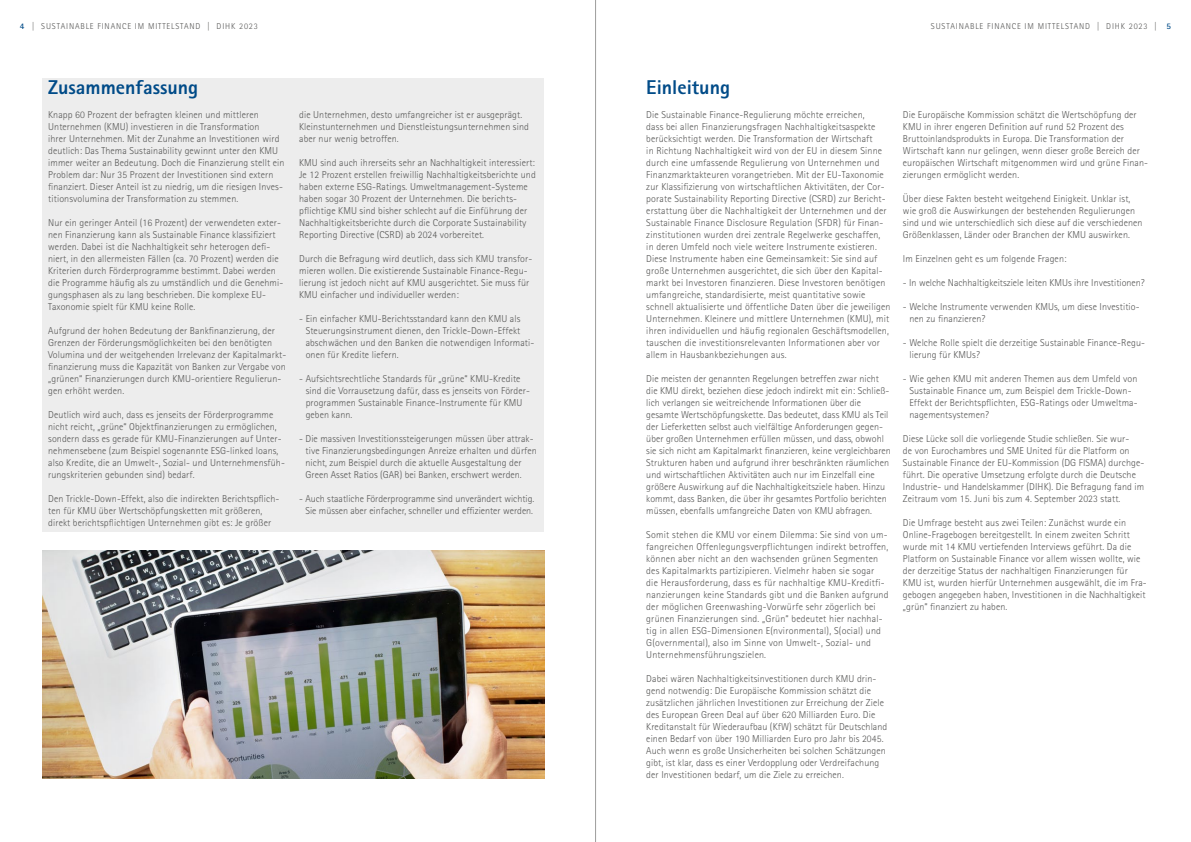
<style>
.page{position:relative;width:1191px;height:842px;background:#fff}
.page>*{position:absolute;margin:0;border:0;box-sizing:border-box;transform-origin:0 0}
.t1{font:800 20px "Agfa Rotis Sans Serif";color:#004b88}
.t2{font:300 10px/12px "Agfa Rotis Sans Serif";letter-spacing:.01em;color:#575756}
.t3{font:300 8.5px "Agfa Rotis Sans Serif";letter-spacing:.1em;color:#575756}
.s1{font-weight:700;color:#004b88}
</style>
<div class="page">
<div style="left:43px;top:78px;width:501px;height:454px;background:#ededed"></div>
<img style="left:43px;top:550px;width:501px;height:228px">
<hr style="left:595px;top:0;width:1px;height:842px;background:#9d9d9c">
<p class="t3" style="left:20px;top:22px;width:239px"><span class="s1">4</span> | SUSTAINABLE FINANCE IM MITTELSTAND | DIHK 2023</p>
<p class="t3" style="left:931px;top:22px;width:242px">SUSTAINABLE FINANCE IM MITTELSTAND | DIHK 2023 | <span class="s1">5</span></p>
<h2 class="t1" style="left:48px;top:75px;width:151px">Zusammenfassung</h2>
<p class="t2" style="left:48px;top:109px;width:238px">Knapp 60 Prozent der befragten kleinen und mittleren Unternehmen (KMU) investieren in die Transformation<br>ihrer Unternehmen. Mit der Zunahme an Investitionen wird deutlich: Das Thema Sustainability gewinnt unter den KMU immer weiter an Bedeutung. Doch die Finanzierung stellt ein Problem dar: Nur 35 Prozent der Investitionen sind extern finanziert. Dieser Anteil ist zu niedrig, um die riesigen Inves&shy;titionsvolumina der Transformation zu stemmen.</p>
<p class="t2" style="left:48px;top:217px;width:237px">Nur ein geringer Anteil (16 Prozent) der verwendeten exter&shy;nen Finanzierung kann als Sustainable Finance klassifiziert werden. Dabei ist die Nachhaltigkeit sehr heterogen defi&shy;niert, in den allermeisten Fällen (ca. 70 Prozent) werden die Kriterien durch Förderprogramme bestimmt. Dabei werden die Programme häufig als zu umständlich und die Genehmi&shy;gungsphasen als zu lang beschrieben. Die komplexe EU-Taxonomie spielt für KMU keine Rolle.</p>
<p class="t2" style="left:48px;top:325px;width:240px">Aufgrund der hohen Bedeutung der Bankfinanzierung, der Grenzen der Förderungsmöglichkeiten bei den benötigten Volumina und der weitgehenden Irrelevanz der Kapitalmarkt&shy;finanzierung muss die Kapazität von Banken zur Vergabe von „grünen“ Finanzierungen durch KMU-orientiere Regulierun&shy;gen erhöht werden.</p>
<p class="t2" style="left:48px;top:409px;width:238px">Deutlich wird auch, dass es jenseits der Förderprogramme nicht reicht, „grüne“ Objektfinanzierungen zu ermöglichen, sondern dass es gerade für KMU-Finanzierungen auf Unter&shy;nehmensebene (zum Beispiel sogenannte ESG-linked loans, also Kredite, die an Umwelt-, Sozial- und Unternehmensfüh&shy;rungskriterien gebunden sind) bedarf.</p>
<p class="t2" style="left:48px;top:493px;width:233px">Den Trickle-Down-Effekt, also die indirekten Berichtspflich&shy;ten für KMU über Wertschöpfungsketten mit größeren, direkt berichtspflichtigen Unternehmen gibt es: Je größer</p>
<p class="t2" style="left:299px;top:109px;width:231px">die Unternehmen, desto umfangreicher ist er ausgeprägt.<br>Kleinstunternehmen und Dienstleistungsunternehmen sind aber nur wenig betroffen.</p>
<p class="t2" style="left:299px;top:157px;width:238px">KMU sind auch ihrerseits sehr an Nachhaltigkeit interessiert:<br>Je 12 Prozent erstellen freiwillig Nachhaltigkeitsberichte und haben externe ESG-Ratings. Umweltmanagement-Systeme haben sogar 30 Prozent der Unternehmen. Die berichts&shy;pflichtige KMU sind bisher schlecht auf die Einführung der Nachhaltigkeitsberichte durch die Corporate Sustainability Reporting Directive (CSRD) ab 2024 vorbereitet.</p>
<p class="t2" style="left:299px;top:253px;width:235px">Durch die Befragung wird deutlich, dass sich KMU transfor&shy;mieren wollen. Die existierende Sustainable Finance-Regu&shy;lierung ist jedoch nicht auf KMU ausgerichtet. Sie muss für KMU einfacher und individueller werden:</p>
<p class="t2" style="left:306px;top:313px;width:230px;text-indent:-6px">- Ein einfacher KMU-Berichtsstandard kann den KMU als Steuerungsinstrument dienen, den Trickle-Down-Effekt abschwächen und den Banken die notwendigen Informati&shy;onen für Kredite liefern.</p>
<p class="t2" style="left:306px;top:373px;width:226px;text-indent:-6px">- Aufsichtsrechtliche Standards für „grüne“ KMU-Kredite sind die Vorrausetzung dafür, dass es jenseits von Förder&shy;programmen Sustainable Finance-Instrumente für KMU geben kann.</p>
<p class="t2" style="left:305px;top:433px;width:233px;text-indent:-6px">- Die massiven Investitionssteigerungen müssen über attrak&shy;tive Finanzierungsbedingungen Anreize erhalten und dürfen nicht, zum Beispiel durch die aktuelle Ausgestaltung der Green Asset Ratios (GAR) bei Banken, erschwert werden.</p>
<p class="t2" style="left:299px;top:493px;width:237px;text-align:center">- Auch staatliche Förderprogramme sind unverändert wichtig.<br>Sie müssen aber einfacher, schneller und effizienter werden.</p>
<h2 class="t1" style="left:646px;top:75px;width:85px">Einleitung</h2>
<p class="t2" style="left:646px;top:109px;width:246px">Die Sustainable Finance-Regulierung möchte erreichen,<br>dass bei allen Finanzierungsfragen Nachhaltigkeitsaspekte berücksichtigt werden. Die Transformation der Wirtschaft<br>in Richtung Nachhaltigkeit wird von der EU in diesem Sinne durch eine umfassende Regulierung von Unternehmen und Finanzmarktakteuren vorangetrieben. Mit der EU-Taxonomie zur Klassifizierung von wirtschaftlichen Aktivitäten, der Cor&shy;porate Sustainability Reporting Directive (CSRD) zur Bericht&shy;erstattung über die Nachhaltigkeit der Unternehmen und der Sustainable Finance Disclosure Regulation (SFDR) für Finan&shy;zinstitutionen wurden drei zentrale Regelwerke geschaffen,<br>in deren Umfeld noch viele weitere Instrumente existieren.<br>Diese Instrumente haben eine Gemeinsamkeit: Sie sind auf große Unternehmen ausgerichtet, die sich über den Kapital&shy;markt bei Investoren finanzieren. Diese Investoren benötigen umfangreiche, standardisierte, meist quantitative sowie schnell aktualisierte und öffentliche Daten über die jeweiligen Unternehmen. Kleinere und mittlere Unternehmen (KMU), mit ihren individuellen und häufig regionalen Geschäftsmodellen, tauschen die investitionsrelevanten Informationen aber vor allem in Hausbankbeziehungen aus.</p>
<p class="t2" style="left:646px;top:373px;width:246px">Die meisten der genannten Regelungen betreffen zwar nicht die KMU direkt, beziehen diese jedoch indirekt mit ein: Schließ&shy;lich verlangen sie weitreichende Informationen über die gesamte Wertschöpfungskette. Das bedeutet, dass KMU als Teil der Lieferketten selbst auch vielfältige Anforderungen gegen&shy;über großen Unternehmen erfüllen müssen, und dass, obwohl sie sich nicht am Kapitalmarkt finanzieren, keine vergleichbaren Strukturen haben und aufgrund ihrer beschränkten räumlichen und wirtschaftlichen Aktivitäten auch nur im Einzelfall eine größere Auswirkung auf die Nachhaltigkeitsziele haben. Hinzu kommt, dass Banken, die über ihr gesamtes Portfolio berichten müssen, ebenfalls umfangreiche Daten von KMU abfragen.</p>
<p class="t2" style="left:646px;top:529px;width:244px">Somit stehen die KMU vor einem Dilemma: Sie sind von um&shy;fangreichen Offenlegungsverpflichtungen indirekt betroffen, können aber nicht an den wachsenden grünen Segmenten des Kapitalmarkts partizipieren. Vielmehr haben sie sogar<br>die Herausforderung, dass es für nachhaltige KMU-Kreditfi&shy;nanzierungen keine Standards gibt und die Banken aufgrund der möglichen Greenwashing-Vorwürfe sehr zögerlich bei grünen Finanzierungen sind. „Grün“ bedeutet hier nachhal&shy;tig in allen ESG-Dimensionen E(nvironmental), S(ocial) und G(overnmental), also im Sinne von Umwelt-, Sozial- und Unternehmensführungszielen.</p>
<p class="t2" style="left:646px;top:673px;width:243px">Dabei wären Nachhaltigkeitsinvestitionen durch KMU drin&shy;gend notwendig: Die Europäische Kommission schätzt die zusätzlichen jährlichen Investitionen zur Erreichung der Ziele des European Green Deal auf über 620 Milliarden Euro. Die Kreditanstalt für Wiederaufbau (KfW) schätzt für Deutschland einen Bedarf von über 190 Milliarden Euro pro Jahr bis 2045.<br>Auch wenn es große Unsicherheiten bei solchen Schätzungen gibt, ist klar, dass es einer Verdopplung oder Verdreifachung der Investitionen bedarf, um die Ziele zu erreichen.</p>
<p class="t2" style="left:903px;top:109px;width:247px">Die Europäische Kommission schätzt die Wertschöpfung der KMU in ihrer engeren Definition auf rund 52 Prozent des Bruttoinlandsprodukts in Europa. Die Transformation der Wirtschaft kann nur gelingen, wenn dieser große Bereich der europäischen Wirtschaft mitgenommen wird und grüne Finan&shy;zierungen ermöglicht werden.</p>
<p class="t2" style="left:903px;top:193px;width:241px">Über diese Fakten besteht weitgehend Einigkeit. Unklar ist, wie groß die Auswirkungen der bestehenden Regulierungen sind und wie unterschiedlich sich diese auf die verschiedenen Größenklassen, Länder oder Branchen der KMU auswirken.</p>
<p class="t2" style="left:903px;top:253px;width:165px">Im Einzelnen geht es um folgende Fragen:</p>
<p class="t2" style="left:903px;top:277px;width:243px">- In welche Nachhaltigkeitsziele leiten KMUs ihre Investitionen?</p>
<p class="t2" style="left:909px;top:301px;width:232px;text-indent:-6px">- Welche Instrumente verwenden KMUs, um diese Investitio&shy;nen zu finanzieren?</p>
<p class="t2" style="left:909px;top:337px;width:237px;text-indent:-7px">- Welche Rolle spielt die derzeitige Sustainable Finance-Regu&shy;lierung für KMUs?</p>
<p class="t2" style="left:909px;top:373px;width:230px;text-indent:-6px">- Wie gehen KMU mit anderen Themen aus dem Umfeld von Sustainable Finance um, zum Beispiel dem Trickle-Down-Effekt der Berichtspflichten, ESG-Ratings oder Umweltma&shy;nagementsystemen?</p>
<p class="t2" style="left:903px;top:433px;width:243px">Diese Lücke soll die vorliegende Studie schließen. Sie wur-<br>de von Eurochambres und SME United für die Platform on Sustainable Finance der EU-Kommission (DG FISMA) durchge&shy;führt. Die operative Umsetzung erfolgte durch die Deutsche Industrie- und Handelskammer (DIHK). Die Befragung fand im Zeitraum vom 15. Juni bis zum 4. September 2023 statt.</p>
<p class="t2" style="left:903px;top:517px;width:245px">Die Umfrage besteht aus zwei Teilen: Zunächst wurde ein Online-Fragebogen bereitgestellt. In einem zweiten Schritt wurde mit 14 KMU vertiefenden Interviews geführt. Da die Platform on Sustainable Finance vor allem wissen wollte, wie der derzeitige Status der nachhaltigen Finanzierungen für KMU ist, wurden hierfür Unternehmen ausgewählt, die im Fra&shy;gebogen angegeben haben, Investitionen in die Nachhaltigkeit „grün“ finanziert zu haben.</p>
</div>
